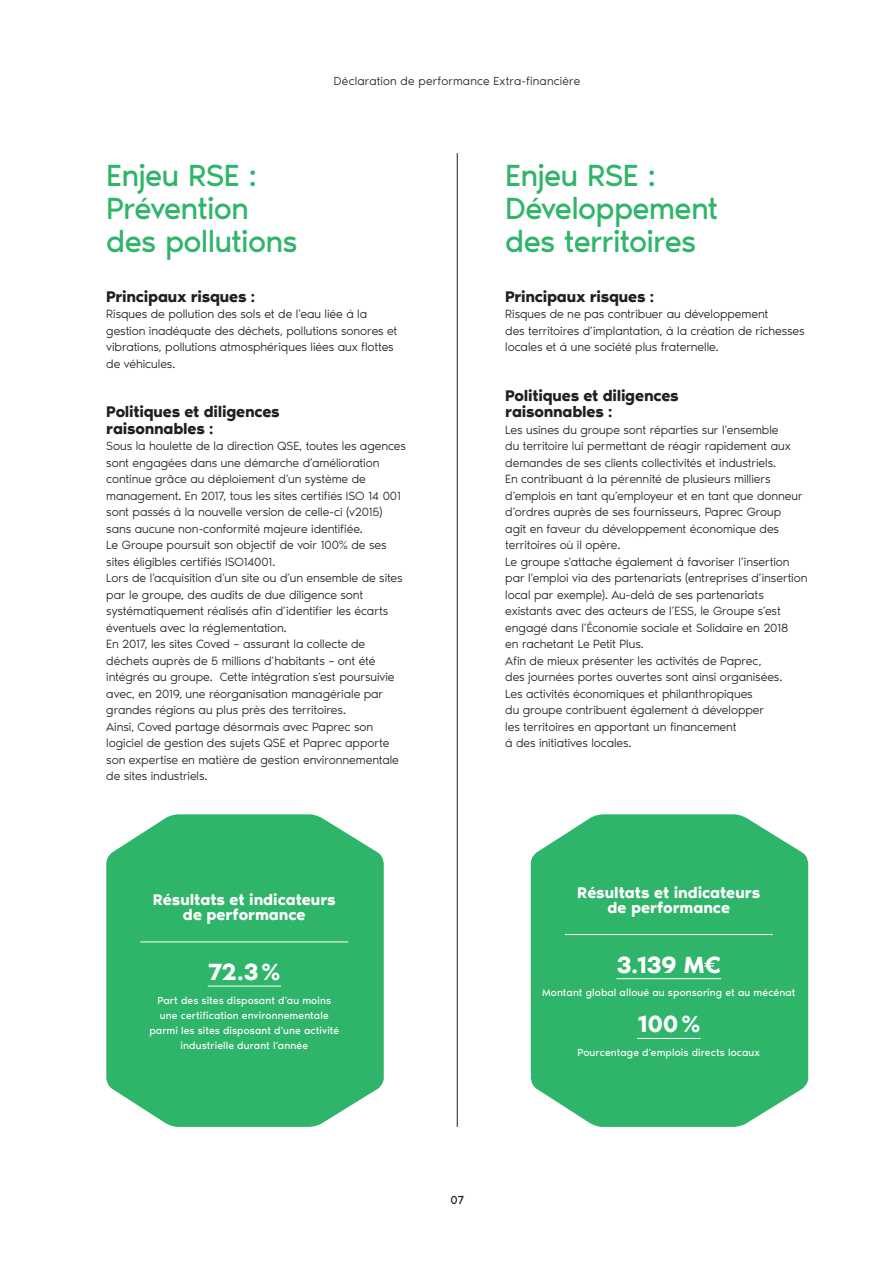
<style>
.page{position:relative;width:893px;height:1263px;background:#fff}
.page>*{position:absolute;margin:0;border:0;box-sizing:border-box;transform-origin:0 0}
.t1{font:31.5px/33px "Noir Pro";letter-spacing:-.025em;color:#2fb569}
.t2{font:600 24px "Noir Pro";letter-spacing:-.025em;color:#fff}
.t3{font:600 15.75px/16.5px "Noir Pro";letter-spacing:-.015em;color:#231f20}
.t4{font:600 15.75px/15px "Noir Pro";letter-spacing:-.005em;color:#fff;text-align:center}
.t5{font:300 12.3px/16.5px "Noir Pro";letter-spacing:-.005em;color:#231f20}
.t6{font:300 12px "Noir Pro";letter-spacing:.015em;color:#231f20}
.t7{font:12px "Noir Pro";color:#231f20}
.t8{font:10.5px/15px "Noir Pro";letter-spacing:.01em;color:#fff;text-align:center}
</style>
<div class="page">
<hr style="left:457px;top:153px;width:1px;height:974px;background:#231f20">
<svg style="left:106px;top:814px;width:278px;height:313px;background:#3dba73"></svg>
<hr style="left:140px;top:941px;width:208px;height:1px;background:#fff">
<hr style="left:208px;top:986px;width:73px;height:1px;background:#fff">
<svg style="left:531px;top:814px;width:277px;height:313px;background:#3cb972"></svg>
<hr style="left:565px;top:934px;width:208px;height:1px;background:#fff">
<hr style="left:616px;top:978px;width:105px;height:1px;background:#fff">
<hr style="left:637px;top:1038px;width:64px;height:1px;background:#fff">
<p class="t6" style="left:334px;top:72px;width:248px">Déclaration de performance Extra-financière</p>
<p class="t1" style="left:106px;top:157px;width:193px">Enjeu RSE :<br>Prévention des pollutions</p>
<p class="t3" style="left:106px;top:287px;width:150px">Principaux risques :</p>
<p class="t5" style="left:106px;top:305px;width:293px">Risques de pollution des sols et de l’eau liée à la gestion inadéquate des déchets, pollutions sonores et vibrations, pollutions atmosphériques liées aux flottes de véhicules.</p>
<p class="t3" style="left:106px;top:402px;width:175px">Politiques et diligences raisonnables :</p>
<p class="t5" style="left:106px;top:437px;width:301px">Sous la houlette de la direction QSE, toutes les agences sont engagées dans une démarche d’amélioration continue grâce au déploiement d’un système de management. En 2017, tous les sites certifiés ISO 14 001 sont passés à la nouvelle version de celle-ci (v2015) sans aucune non-conformité majeure identifiée.<br>Le Groupe poursuit son objectif de voir 100% de ses sites éligibles certifiés ISO14001.</p>
<p class="t5" style="left:106px;top:569px;width:298px">Lors de l’acquisition d’un site ou d’un ensemble de sites par le groupe, des audits de due diligence sont systématiquement réalisés afin d’identifier les écarts éventuels avec la réglementation.</p>
<p class="t5" style="left:106px;top:635px;width:290px">En 2017, les sites Coved – assurant la collecte de déchets auprès de 5 millions d’habitants – ont été intégrés au groupe. Cette intégration s’est poursuivie avec, en 2019, une réorganisation managériale par grandes régions au plus près des territoires.</p>
<p class="t5" style="left:106px;top:717px;width:294px">Ainsi, Coved partage désormais avec Paprec son logiciel de gestion des sujets QSE et Paprec apporte son expertise en matière de gestion environnementale de sites industriels.</p>
<p class="t4" style="left:153px;top:891px;width:184px">Résultats et indicateurs de performance</p>
<p class="t2" style="left:208px;top:953px;width:75px">72.3%</p>
<p class="t8" style="left:149px;top:992px;width:191px">Part des sites disposant d’au moins une certification environnementale parmi les sites disposant d’une activité industrielle durant l’année</p>
<p class="t1" style="left:505px;top:157px;width:215px">Enjeu RSE :<br>Développement des territoires</p>
<p class="t3" style="left:505px;top:287px;width:150px">Principaux risques :</p>
<p class="t5" style="left:505px;top:305px;width:301px">Risques de ne pas contribuer au développement<br>des territoires d’implantation, à la création de richesses locales et à une société plus fraternelle.</p>
<p class="t3" style="left:505px;top:386px;width:175px">Politiques et diligences raisonnables :</p>
<p class="t5" style="left:505px;top:420px;width:287px">Les usines du groupe sont réparties sur l’ensemble du territoire lui permettant de réagir rapidement aux demandes de ses clients collectivités et industriels.</p>
<p class="t5" style="left:505px;top:470px;width:299px">En contribuant à la pérennité de plusieurs milliers d’emplois en tant qu’employeur et en tant que donneur d’ordres auprès de ses fournisseurs, Paprec Group agit en faveur du développement économique des territoires où il opère.</p>
<p class="t5" style="left:505px;top:552px;width:304px">Le groupe s’attache également à favoriser l’insertion par l’emploi via des partenariats (entreprises d’insertion local par exemple). Au-delà de ses partenariats existants avec des acteurs de l’ESS, le Groupe s’est engagé dans l’Économie sociale et Solidaire en 2018<br>en rachetant Le Petit Plus.</p>
<p class="t5" style="left:505px;top:651px;width:279px">Afin de mieux présenter les activités de Paprec, des journées portes ouvertes sont ainsi organisées.</p>
<p class="t5" style="left:505px;top:684px;width:260px">Les activités économiques et philanthropiques du groupe contribuent également à développer les territoires en apportant un financement<br>à des initiatives locales.</p>
<p class="t4" style="left:577px;top:884px;width:184px">Résultats et indicateurs de performance</p>
<p class="t2" style="left:616px;top:946px;width:106px">3.139 M€</p>
<p class="t8" style="left:542px;top:984px;width:255px">Montant global alloué au sponsoring et au mécénat</p>
<p class="t2" style="left:637px;top:1005px;width:65px">100%</p>
<p class="t8" style="left:577px;top:1044px;width:184px">Pourcentage d’emplois directs locaux</p>
<p class="t7" style="left:451px;top:1191px;width:15px">07</p>
</div>
